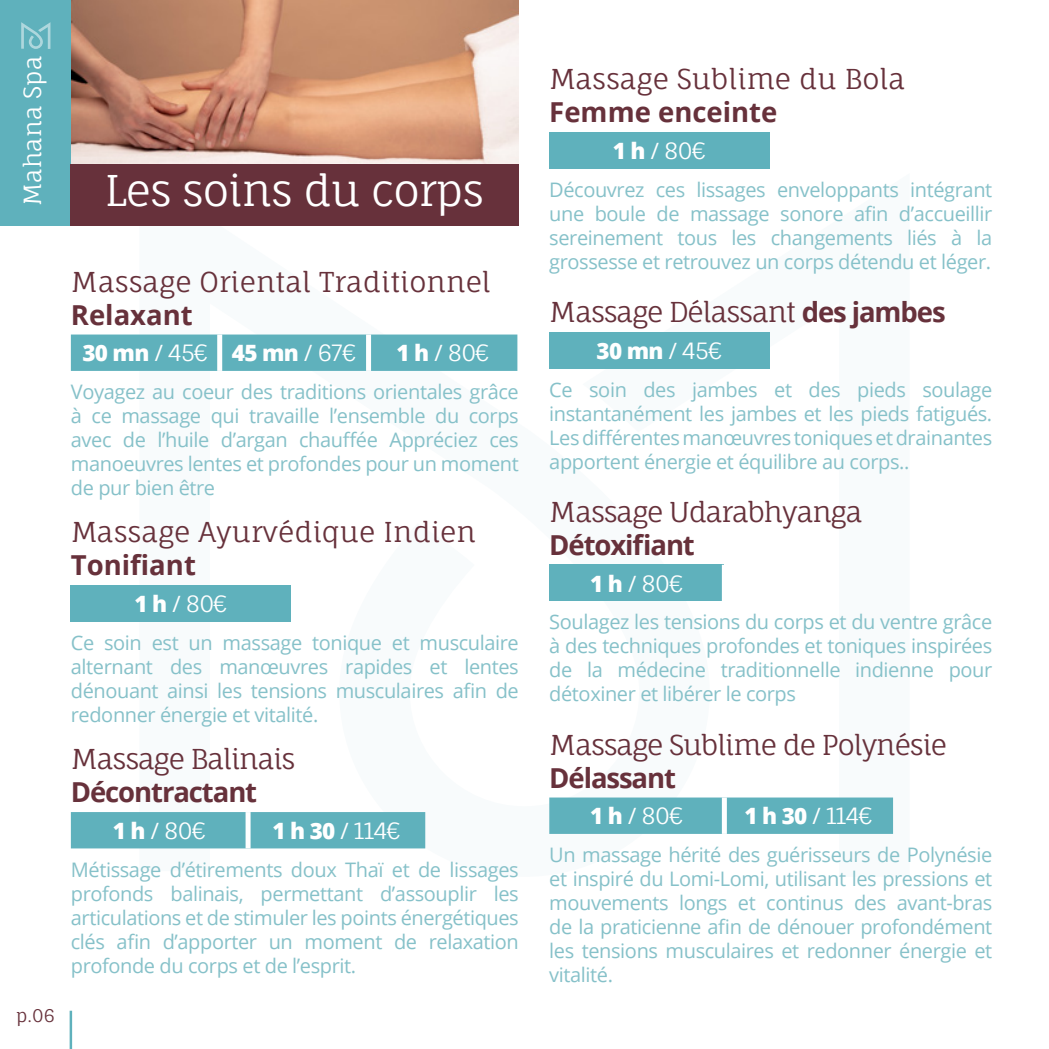
<style>
.page{position:relative;width:1049px;height:1049px;background:#fff}
.page>*{position:absolute;margin:0;border:0;box-sizing:border-box;transform-origin:0 0}
.t1{font:42.5px "Fauna One";letter-spacing:-.02em;color:#fff}
.t2{font:27.5px "Fauna One";letter-spacing:-.04em;color:#67313b}
.t3{font:27.5px "Fauna One";color:#67313b}
.t4{font:700 27.5px "Open Sans";letter-spacing:-.04em;color:#67313b}
.t5{font:700 27.5px "Open Sans";color:#67313b}
.t6{font:23.75px "Fauna One";color:#fff}
.t7{font:800 22.5px "Open Sans";letter-spacing:-.03em;color:#fff}
.t8{font:22.5px "Fauna One";letter-spacing:-.03em;color:#fff}
.t9{font:20px/24px "Open Sans";letter-spacing:-.02em;color:#86c1c9;text-align:justify}
.t10{font:17.5px "Fauna One";color:#67313b}
.s1{font-weight:400}
.s2{font-family:"Fauna One";font-weight:400}
.s3{font-family:"Open Sans";font-weight:800}
.s4{font-family:"Open Sans"}
.s5{font-family:"Open Sans";font-weight:700}
</style>
<div class="page">
<img style="left:71px;top:0;width:448px;height:164px">
<div style="left:71px;top:334px;width:446px;height:37px;background:#5fb1bc"></div>
<div style="left:217px;top:334px;width:5px;height:37px;background:#fff"></div>
<div style="left:366px;top:334px;width:5px;height:37px;background:#fff"></div>
<div style="left:71px;top:585px;width:220px;height:37px;background:#5fb1bc"></div>
<div style="left:71px;top:812px;width:354px;height:36px;background:#5fb1bc"></div>
<div style="left:246px;top:812px;width:5px;height:36px;background:#fff"></div>
<div style="left:549px;top:132px;width:220px;height:37px;background:#5fb1bc"></div>
<div style="left:549px;top:332px;width:220px;height:36px;background:#5fb1bc"></div>
<div style="left:549px;top:565px;width:175px;height:36px;background:#5fb1bc"></div>
<div style="left:722px;top:565px;width:5px;height:36px;background:#fff"></div>
<div style="left:549px;top:797px;width:344px;height:37px;background:#5fb1bc"></div>
<div style="left:722px;top:797px;width:5px;height:37px;background:#fff"></div>
<hr style="left:70px;top:1011px;width:2px;height:38px;background:#5fb1bc">
<div style="left:0;top:0;width:71px;height:226px;background:#5fb1bc"></div>
<svg style="left:21px;top:22px;width:29px;height:27px"></svg>
<div style="left:70px;top:164px;width:449px;height:62px;background:#67313b"></div>
<p class="t6" style="left:18px;top:206px;width:152px;rotate:-90deg">Mahana Spa</p>
<h1 class="t1" style="left:105px;top:164px;width:381px">Les soins du corps</h1>
<p class="t10" style="left:16px;top:1005px;width:40px">p.06</p>
<h2 class="t3" style="left:71px;top:264px;width:422px">Massage Oriental Traditionnel</h2>
<h2 class="t5" style="left:71px;top:295px;width:123px">Relaxant</h2>
<p class="t7" style="left:82px;top:336px;width:275px">30 mn <span class="s1">/</span> <span class="s2">45€</span> 45 mn <span class="s1">/</span> <span class="s2">67€</span></p>
<p class="t8" style="left:396px;top:339px;width:95px"><span class="s3">1 h</span> <span class="s4">/</span> 80€</p>
<p class="t9" style="left:71px;top:379px;width:449px">Voyagez au coeur des traditions orientales grâce à ce massage qui travaille l’ensemble du corps avec de l’huile d’argan chauffée Appréciez ces manoeuvres lentes et profondes pour un moment de pur bien être</p>
<h2 class="t3" style="left:71px;top:515px;width:407px">Massage Ayurvédique Indien</h2>
<h2 class="t5" style="left:71px;top:546px;width:127px">Tonifiant</h2>
<p class="t8" style="left:134px;top:590px;width:95px"><span class="s3">1 h</span> <span class="s4">/</span> 80€</p>
<p class="t9" style="left:71px;top:630px;width:449px">Ce soin est un massage tonique et musculaire alternant des manœuvres rapides et lentes dénouant ainsi les tensions musculaires afin de redonner énergie et vitalité.</p>
<h2 class="t2" style="left:71px;top:742px;width:226px">Massage Balinais</h2>
<h2 class="t4" style="left:71px;top:773px;width:188px">Décontractant</h2>
<p class="t8" style="left:113px;top:816px;width:95px"><span class="s3">1 h</span> <span class="s4">/</span> 80€</p>
<p class="t7" style="left:272px;top:813px;width:130px">1 h 30 <span class="s1">/</span> <span class="s2">114€</span></p>
<p class="t9" style="left:71px;top:857px;width:449px">Métissage d’étirements doux Thaï et de lissages profonds balinais, permettant d’assouplir les articulations et de stimuler les points énergétiques clés afin d’apporter un moment de relaxation profonde du corps et de l’esprit.</p>
<h2 class="t3" style="left:549px;top:62px;width:358px">Massage Sublime du Bola</h2>
<h2 class="t5" style="left:549px;top:93px;width:230px">Femme enceinte</h2>
<p class="t8" style="left:613px;top:137px;width:95px"><span class="s3">1 h</span> <span class="s4">/</span> 80€</p>
<p class="t9" style="left:549px;top:177px;width:444px">Découvrez ces lissages enveloppants intégrant une boule de massage sonore afin d’accueillir sereinement tous les changements liés à la grossesse et retrouvez un corps détendu et léger.</p>
<h2 class="t2" style="left:549px;top:295px;width:398px">Massage Délassant <span class="s5">des jambes</span></h2>
<p class="t7" style="left:596px;top:333px;width:127px">30 mn <span class="s1">/</span> <span class="s2">45€</span></p>
<p class="t9" style="left:549px;top:377px;width:444px">Ce soin des jambes et des pieds soulage instantanément les jambes et les pieds fatigués.<br>Les différentes manœuvres toniques et drainantes apportent énergie et équilibre au corps..</p>
<h2 class="t2" style="left:549px;top:494px;width:315px">Massage Udarabhyanga</h2>
<h2 class="t4" style="left:549px;top:525px;width:147px">Détoxifiant</h2>
<p class="t8" style="left:590px;top:569px;width:95px"><span class="s3">1 h</span> <span class="s4">/</span> 80€</p>
<p class="t9" style="left:549px;top:609px;width:444px">Soulagez les tensions du corps et du ventre grâce à des techniques profondes et toniques inspirées de la médecine traditionnelle indienne pour détoxiner et libérer le corps</p>
<h2 class="t2" style="left:549px;top:727px;width:399px">Massage Sublime de Polynésie</h2>
<h2 class="t4" style="left:549px;top:758px;width:128px">Délassant</h2>
<p class="t8" style="left:590px;top:802px;width:95px"><span class="s3">1 h</span> <span class="s4">/</span> 80€</p>
<p class="t7" style="left:744px;top:799px;width:130px">1 h 30 <span class="s1">/</span> <span class="s2">114€</span></p>
<p class="t9" style="left:549px;top:842px;width:444px">Un massage hérité des guérisseurs de Polynésie et inspiré du Lomi-Lomi, utilisant les pressions et mouvements longs et continus des avant-bras de la praticienne afin de dénouer profondément les tensions musculaires et redonner énergie et vitalité.</p>
</div>
